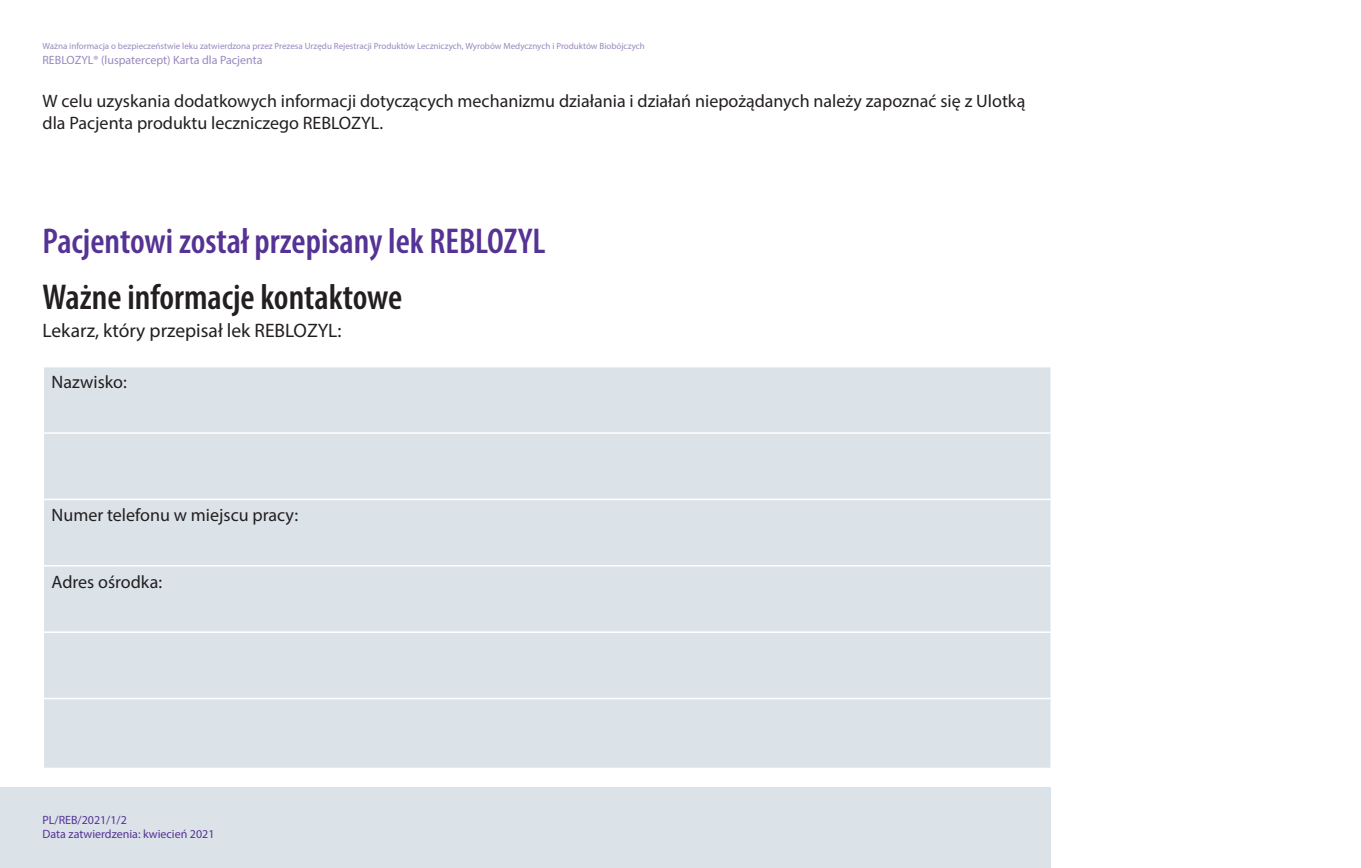
<style>
.page{position:relative;width:1361px;height:868px;background:#fff}
.page>*{position:absolute;margin:0;border:0;box-sizing:border-box;transform-origin:0 0}
.t1{font:600 condensed 36px "Myriad Pro";color:#553394}
.t2{font:600 condensed 36px "Myriad Pro";color:#231f20}
.t3{font:19.5px "Myriad Pro";color:#231f20}
.t4{font:18px/21.6px "Myriad Pro";color:#231f20}
.t5{font:12px "Myriad Pro";color:#553394}
.t6{font:12px "Myriad Pro";color:#9a87bf}
.t7{font:9px "Myriad Pro";color:#9a87bf}
</style>
<div class="page">
<div style="left:0;top:787px;width:1050px;height:80px;background:#dbe3e9"></div>
<div style="left:44px;top:367px;width:1006px;height:400px;background:#dbe3e9"></div>
<hr style="left:43px;top:432px;width:1009px;height:2px;background:#fff">
<hr style="left:43px;top:498px;width:1009px;height:2px;background:#fff">
<hr style="left:43px;top:565px;width:1009px;height:1px;background:#fff">
<hr style="left:43px;top:631px;width:1009px;height:1px;background:#fff">
<hr style="left:43px;top:697px;width:1009px;height:2px;background:#fff">
<p class="t7" style="left:43px;top:41px;width:604px">Ważna informacja o bezpieczeństwie leku zatwierdzona przez Prezesa Urzędu Rejestracji Produktów Leczniczych, Wyrobów Medycznych i Produktów Biobójczych</p>
<p class="t6" style="left:43px;top:52px;width:222px">REBLOZYL® (luspatercept) Karta dla Pacjenta</p>
<p class="t4" style="left:43px;top:90px;width:984px">W celu uzyskania dodatkowych informacji dotyczących mechanizmu działania i działań niepożądanych należy zapoznać się z Ulotką dla Pacjenta produktu leczniczego REBLOZYL.</p>
<p class="t1" style="left:43px;top:218px;width:504px">Pacjentowi został przepisany lek REBLOZYL</p>
<p class="t2" style="left:43px;top:274px;width:361px">Ważne informacje kontaktowe</p>
<p class="t3" style="left:43px;top:319px;width:300px">Lekarz, który przepisał lek REBLOZYL:</p>
<p class="t4" style="left:52px;top:371px;width:77px">Nazwisko:</p>
<p class="t4" style="left:52px;top:504px;width:248px">Numer telefonu w miejscu pracy:</p>
<p class="t4" style="left:52px;top:570px;width:112px">Adres ośrodka:</p>
<p class="t5" style="left:43px;top:812px;width:86px">PL/REB/2021/1/2</p>
<p class="t5" style="left:43px;top:826px;width:174px">Data zatwierdzenia: kwiecień 2021</p>
</div>
